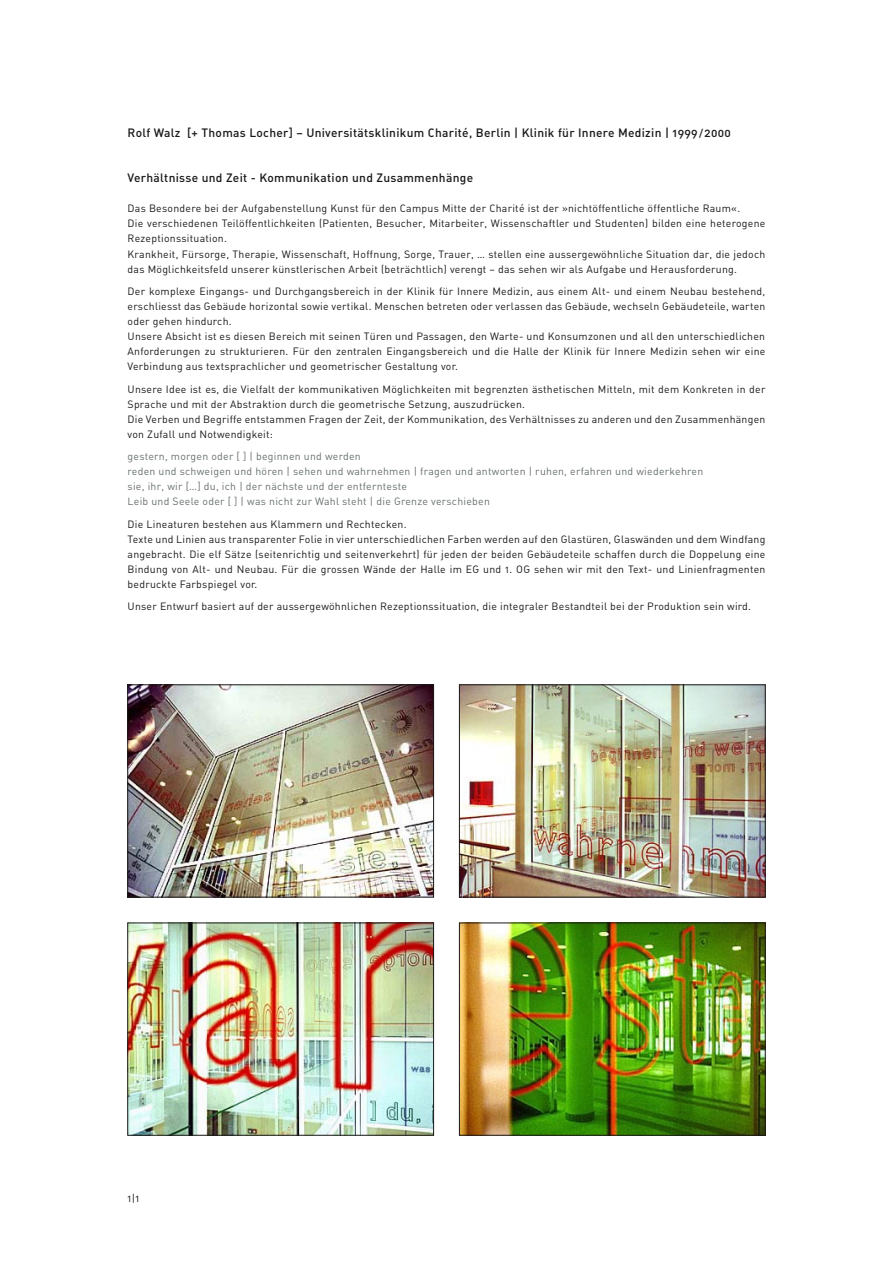
<style>
.page{position:relative;width:893px;height:1263px;background:#fff}
.page>*{position:absolute;margin:0;border:0;box-sizing:border-box;transform-origin:0 0}
.t1{font:12px "DIN Medium Alternate";letter-spacing:.025em;color:#1a1818}
.t2{font:10.5px/15px "DIN Regular Alternate";letter-spacing:.025em;color:#1a1818}
.t3{font:10.5px/15px "DIN Regular Alternate";letter-spacing:.025em;color:#66706b}
.s1{font-size:10.5px}
</style>
<div class="page">
<img style="left:461px;top:925px;width:302px;height:208px">
<div style="left:459px;top:923px;width:306px;height:212px;border:1px solid #1a1818"></div>
<img style="left:130px;top:925px;width:302px;height:208px">
<img style="left:130px;top:687px;width:302px;height:208px">
<div style="left:128px;top:685px;width:306px;height:212px;border:1px solid #1a1818"></div>
<img style="left:461px;top:687px;width:302px;height:208px">
<p class="t1" style="left:128px;top:125px;width:605px">Rolf Walz [+ Thomas Locher] – Universitätsklinikum Charité, Berlin | Klinik für Innere Medizin | 1999<span class="s1">/</span>2000</p>
<p class="t1" style="left:128px;top:170px;width:347px">Verhältnisse und Zeit - Kommunikation und Zusammenhänge</p>
<p class="t2" style="left:128px;top:201px;width:639px">Das Besondere bei der Aufgabenstellung Kunst für den Campus Mitte der Charité ist der »nichtöffentliche öffentliche Raum«.<br>Die verschiedenen Teilöffentlichkeiten (Patienten, Besucher, Mitarbeiter, Wissenschaftler und Studenten) bilden eine heterogene Rezeptionssituation.<br>Krankheit, Fürsorge, Therapie, Wissenschaft, Hoffnung, Sorge, Trauer, … stellen eine aussergewöhnliche Situation dar, die jedoch das Möglichkeitsfeld unserer künstlerischen Arbeit (beträchtlich) verengt – das sehen wir als Aufgabe und Herausforderung.</p>
<p class="t2" style="left:128px;top:283px;width:639px">Der komplexe Eingangs- und Durchgangsbereich in der Klinik für Innere Medizin, aus einem Alt- und einem Neubau bestehend, erschliesst das Gebäude horizontal sowie vertikal. Menschen betreten oder verlassen das Gebäude, wechseln Gebäudeteile, warten oder gehen hindurch.<br>Unsere Absicht ist es diesen Bereich mit seinen Türen und Passagen, den Warte- und Konsumzonen und all den unterschiedlichen Anforderungen zu strukturieren. Für den zentralen Eingangsbereich und die Halle der Klinik für Innere Medizin sehen wir eine Verbindung aus textsprachlicher und geometrischer Gestaltung vor.</p>
<p class="t2" style="left:128px;top:381px;width:639px">Unsere Idee ist es, die Vielfalt der kommunikativen Möglichkeiten mit begrenzten ästhetischen Mitteln, mit dem Konkreten in der Sprache und mit der Abstraktion durch die geometrische Setzung, auszudrücken.<br>Die Verben und Begriffe entstammen Fragen der Zeit, der Kommunikation, des Verhältnisses zu anderen und den Zusammenhängen von Zufall und Notwendigkeit:</p>
<p class="t3" style="left:128px;top:448px;width:577px">gestern, morgen oder [ ] | beginnen und werden<br>reden und schweigen und hören | sehen und wahrnehmen | fragen und antworten | ruhen, erfahren und wiederkehren sie, ihr, wir […] du, ich | der nächste und der entfernteste<br>Leib und Seele oder [ ] | was nicht zur Wahl steht | die Grenze verschieben</p>
<p class="t2" style="left:128px;top:516px;width:639px">Die Lineaturen bestehen aus Klammern und Rechtecken.<br>Texte und Linien aus transparenter Folie in vier unterschiedlichen Farben werden auf den Glastüren, Glaswänden und dem Windfang angebracht. Die elf Sätze (seitenrichtig und seitenverkehrt) für jeden der beiden Gebäudeteile schaffen durch die Doppelung eine Bindung von Alt- und Neubau. Für die grossen Wände der Halle im EG und 1. OG sehen wir mit den Text- und Linienfragmenten bedruckte Farbspiegel vor.</p>
<p class="t2" style="left:128px;top:598px;width:625px">Unser Entwurf basiert auf der aussergewöhnlichen Rezeptionssituation, die integraler Bestandteil bei der Produktion sein wird.</p>
<p class="t2" style="left:128px;top:1191px;width:13px">1|1</p>
</div>
